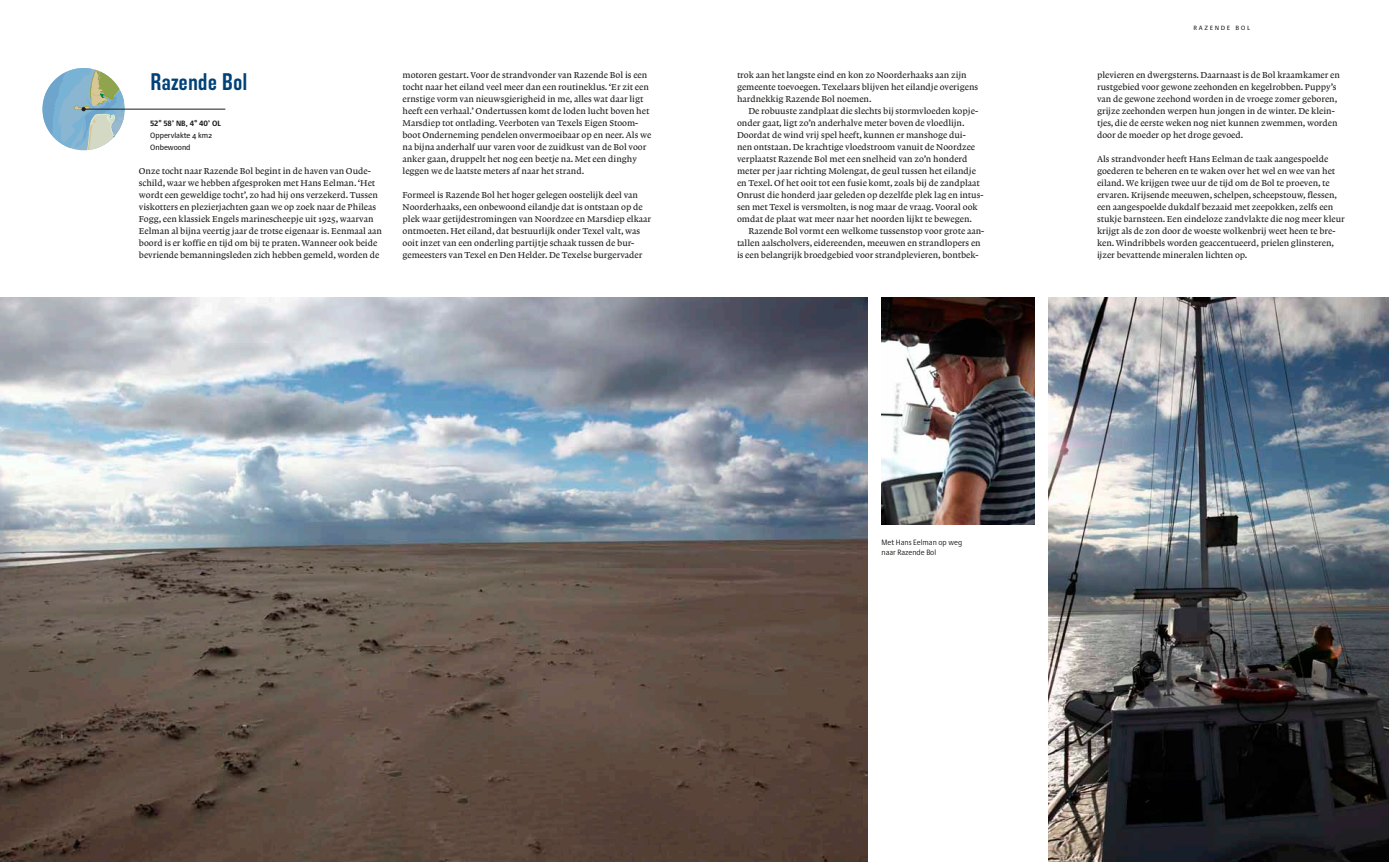
<style>
.page{position:relative;width:1389px;height:862px;background:#fff}
.page>*{position:absolute;margin:0;border:0;box-sizing:border-box;transform-origin:0 0}
.t1{font:700 24px "Directors Gothic 220";color:#004177}
.t2{font:9px/12px "Lexicon No 1 Roman A";color:#1d1d1b}
.t3{font:condensed 8px/10px "Praxis Next";color:#1d1d1b}
.t4{font:500 condensed 8px/12px "Praxis Next";color:#1d1d1b}
.t5{font:700 condensed 8px "Praxis Next";color:#1d1d1b}
.t6{font:8px "Praxis Next";letter-spacing:.2em;color:#1d1d1b}
</style>
<div class="page">
<hr style="left:84px;top:109px;width:141px;height:1px;background:#1d1d1b">
<img style="left:0;top:298px;width:867px;height:564px">
<img style="left:882px;top:298px;width:153px;height:226px">
<img style="left:1049px;top:298px;width:340px;height:564px">
<svg style="left:43px;top:68px;width:82px;height:82px"></svg>
<h1 class="t1" style="left:150px;top:68px;width:99px">Razende Bol</h1>
<p class="t5" style="left:150px;top:117px;width:72px">52° 58’ NB, 4° 40’ OL</p>
<p class="t4" style="left:150px;top:129px;width:64px">Oppervlakte 4 km2<br>Onbewoond</p>
<p class="t2" style="left:139px;top:165px;width:245px">Onze tocht naar Razende Bol begint in de haven van Oude&shy;schild, waar we hebben afgesproken met Hans Eelman. ‘Het wordt een geweldige tocht’, zo had hij ons verzekerd. Tussen viskotters en plezierjachten gaan we op zoek naar de Phileas Fogg, een klassiek Engels marinescheepje uit 1925, waarvan Eelman al bijna veertig jaar de trotse eigenaar is. Eenmaal aan boord is er koffie en tijd om bij te praten. Wanneer ook beide bevriende bemanningsleden zich hebben gemeld, worden de</p>
<p class="t2" style="left:403px;top:69px;width:250px">motoren gestart. Voor de strandvonder van Razende Bol is een tocht naar het eiland veel meer dan een routineklus. ‘Er zit een ernstige vorm van nieuwsgierigheid in me, alles wat daar ligt heeft een verhaal.’ Ondertussen komt de loden lucht boven het Marsdiep tot ontlading. Veerboten van Texels Eigen Stoom&shy;boot Onderneming pendelen onvermoeibaar op en neer. Als we na bijna anderhalf uur varen voor de zuidkust van de Bol voor anker gaan, druppelt het nog een beetje na. Met een dinghy leggen we de laatste meters af naar het strand.</p>
<p class="t2" style="left:403px;top:189px;width:250px">Formeel is Razende Bol het hoger gelegen oostelijk deel van Noorderhaaks, een onbewoond eilandje dat is ontstaan op de plek waar getijdestromingen van Noordzee en Marsdiep elkaar ontmoeten. Het eiland, dat bestuurlijk onder Texel valt, was ooit inzet van een onderling partijtje schaak tussen de bur&shy;gemeesters van Texel en Den Helder. De Texelse burgervader</p>
<p class="t2" style="left:737px;top:69px;width:243px">trok aan het langste eind en kon zo Noorderhaaks aan zijn gemeente toevoegen. Texelaars blijven het eilandje overigens hardnekkig Razende Bol noemen.</p>
<p class="t2" style="left:737px;top:105px;width:248px;text-indent:11px">De robuuste zandplaat die slechts bij stormvloeden kopje&shy;onder gaat, ligt zo’n anderhalve meter boven de vloedlijn.<br>Doordat de wind vrij spel heeft, kunnen er manshoge dui-<br>nen ontstaan. De krachtige vloedstroom vanuit de Noordzee verplaatst Razende Bol met een snelheid van zo’n honderd meter per jaar richting Molengat, de geul tussen het eilandje en Texel. Of het ooit tot een fusie komt, zoals bij de zandplaat Onrust die honderd jaar geleden op dezelfde plek lag en intus&shy;sen met Texel is versmolten, is nog maar de vraag. Vooral ook omdat de plaat wat meer naar het noorden lijkt te bewegen.</p>
<p class="t2" style="left:737px;top:225px;width:249px;text-indent:11px">Razende Bol vormt een welkome tussenstop voor grote aan&shy;tallen aalscholvers, eidereenden, meeuwen en strandlopers en is een belangrijk broedgebied voor strandplevieren, bontbek-</p>
<p class="t3" style="left:882px;top:537px;width:82px">Met Hans Eelman op weg naar Razende Bol</p>
<p class="t6" style="left:1194px;top:21px;width:58px">razende bol</p>
<p class="t2" style="left:1097px;top:69px;width:244px">plevieren en dwergsterns. Daarnaast is de Bol kraamkamer en rustgebied voor gewone zeehonden en kegelrobben. Puppy’s van de gewone zeehond worden in de vroege zomer geboren, grijze zeehonden werpen hun jongen in de winter. De klein&shy;tjes, die de eerste weken nog niet kunnen zwemmen, worden door de moeder op het droge gevoed.</p>
<p class="t2" style="left:1097px;top:153px;width:249px">Als strandvonder heeft Hans Eelman de taak aangespoelde goederen te beheren en te waken over het wel en wee van het eiland. We krijgen twee uur de tijd om de Bol te proeven, te ervaren. Krijsende meeuwen, schelpen, scheepstouw, flessen, een aangespoelde dukdalf bezaaid met zeepokken, zelfs een stukje barnsteen. Een eindeloze zandvlakte die nog meer kleur krijgt als de zon door de woeste wolkenbrij weet heen te bre&shy;ken. Windribbels worden geaccentueerd, prielen glinsteren, ijzer bevattende mineralen lichten op.</p>
</div>
